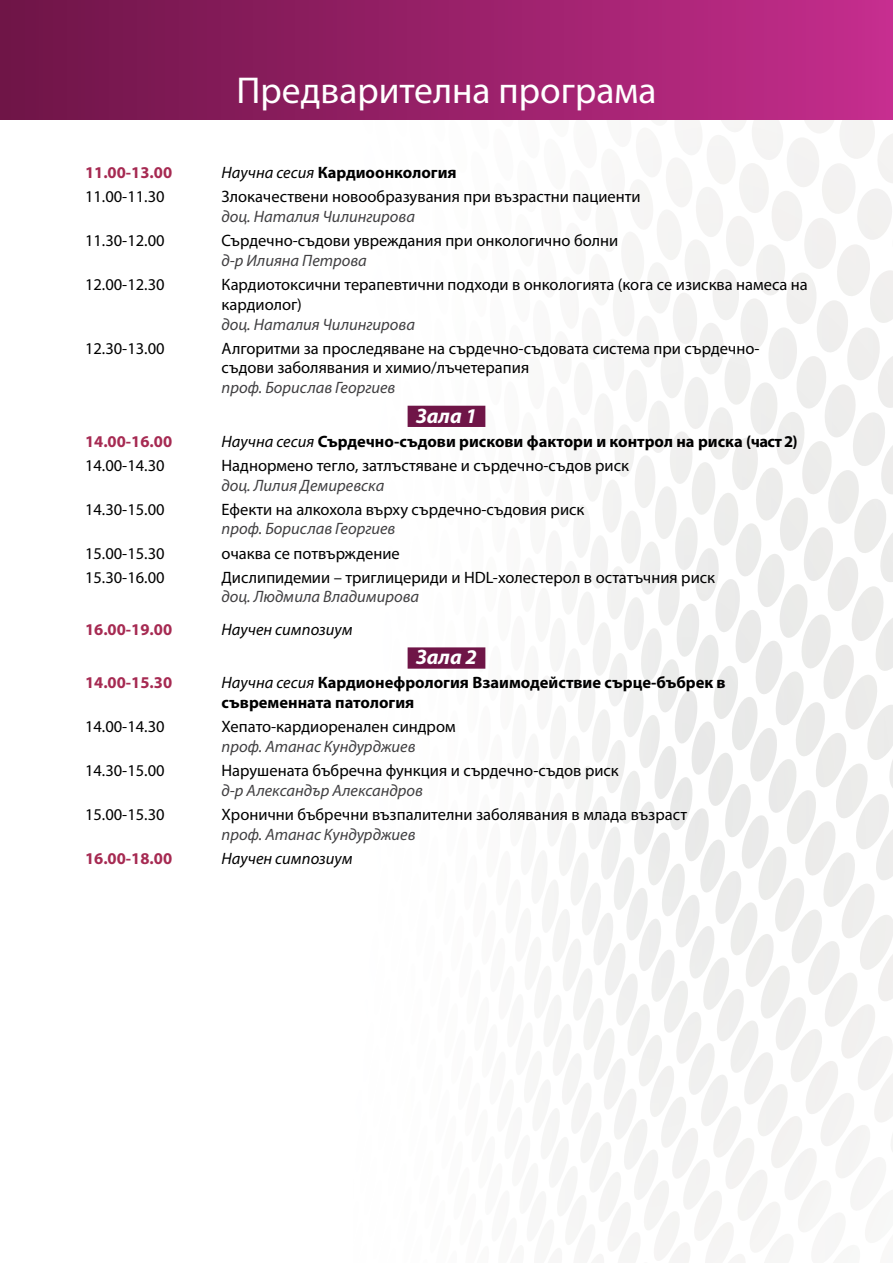
<style>
.page{position:relative;width:893px;height:1263px;background:#fff}
.page>*{position:absolute;margin:0;border:0;box-sizing:border-box;transform-origin:0 0}
.t1{font:37.5px "Myriad Pro";color:#fff}
.t2{font:italic 700 21px "Myriad Pro";color:#fff}
.t3{font:16.5px/19.8px "Myriad Pro";color:#000}
.t4{font:italic 16.5px "Myriad Pro";color:#414042}
.t5{font:700 16.5px/19.8px "Myriad Pro";color:#000}
.t6{font:700 16.5px "Myriad Pro";color:#a62a52}
.t7{font:italic 16.5px "Myriad Pro";color:#000}
.s1{font-weight:400;font-style:italic}
</style>
<div class="page">
<div style="left:0;top:119px;width:893px;height:1144px;background:linear-gradient(to right,#fff,#f5f5f5)"></div>
<div style="left:0;top:0;width:893px;height:119px;background:linear-gradient(to right,#6d1446,#c52d8c)"></div>
<div style="left:408px;top:406px;width:77px;height:21px;background:#6f1547"></div>
<div style="left:408px;top:647px;width:77px;height:22px;background:#6f1547"></div>
<h1 class="t1" style="left:237px;top:67px;width:421px">Предварителна програма</h1>
<p class="t6" style="left:85px;top:162px;width:89px">11.00-13.00</p>
<p class="t5" style="left:222px;top:162px;width:237px"><span class="s1">Научна сесия</span> Кардиоонкология</p>
<p class="t3" style="left:85px;top:187px;width:81px">11.00-11.30</p>
<p class="t3" style="left:222px;top:187px;width:421px">Злокачествени новообразувания при възрастни пациенти</p>
<p class="t4" style="left:222px;top:206px;width:195px">доц. Наталия Чилингирова</p>
<p class="t3" style="left:85px;top:230px;width:81px">11.30-12.00</p>
<p class="t3" style="left:222px;top:230px;width:398px">Сърдечно-съдови увреждания при онкологично болни</p>
<p class="t4" style="left:222px;top:250px;width:147px">д-р Илияна Петрова</p>
<p class="t3" style="left:85px;top:274px;width:81px">12.00-12.30</p>
<p class="t3" style="left:222px;top:274px;width:588px">Кардиотоксични терапевтични подходи в онкологията (кога се изисква намеса на кардиолог)</p>
<p class="t4" style="left:222px;top:314px;width:195px">доц. Наталия Чилингирова</p>
<p class="t3" style="left:85px;top:338px;width:81px">12.30-13.00</p>
<p class="t3" style="left:222px;top:338px;width:539px">Алгоритми за проследяване на сърдечно-съдовата система при сърдечно&shy;съдови заболявания и химио/лъчетерапия</p>
<p class="t4" style="left:222px;top:378px;width:175px">проф. Борислав Георгиев</p>
<p class="t2" style="left:416px;top:402px;width:62px">Зала 1</p>
<p class="t6" style="left:85px;top:430px;width:89px">14.00-16.00</p>
<p class="t5" style="left:222px;top:431px;width:578px"><span class="s1">Научна сесия</span> Сърдечно-съдови рискови фактори и контрол на риска (част 2)</p>
<p class="t3" style="left:85px;top:455px;width:81px">14.00-14.30</p>
<p class="t3" style="left:222px;top:455px;width:409px">Наднормено тегло, затлъстяване и сърдечно-съдов риск</p>
<p class="t4" style="left:222px;top:475px;width:164px">доц. Лилия Демиревска</p>
<p class="t3" style="left:85px;top:499px;width:81px">14.30-15.00</p>
<p class="t3" style="left:222px;top:499px;width:364px">Ефекти на алкохола върху сърдечно-съдовия риск</p>
<p class="t4" style="left:222px;top:519px;width:175px">проф. Борислав Георгиев</p>
<p class="t3" style="left:85px;top:543px;width:81px">15.00-15.30</p>
<p class="t3" style="left:222px;top:543px;width:180px">очаква се потвърждение</p>
<p class="t3" style="left:85px;top:567px;width:81px">15.30-16.00</p>
<p class="t3" style="left:222px;top:567px;width:495px">Дислипидемии – триглицериди и HDL-холестерол в остатъчния риск</p>
<p class="t4" style="left:222px;top:587px;width:199px">доц. Людмила Владимирова</p>
<p class="t6" style="left:85px;top:619px;width:89px">16.00-19.00</p>
<p class="t7" style="left:222px;top:619px;width:133px">Научен симпозиум</p>
<p class="t2" style="left:416px;top:644px;width:62px">Зала 2</p>
<p class="t6" style="left:85px;top:672px;width:89px">14.00-15.30</p>
<p class="t5" style="left:222px;top:672px;width:506px"><span class="s1">Научна сесия</span> Кардионефрология Взаимодействие сърце-бъбрек в съвременната патология</p>
<p class="t3" style="left:85px;top:717px;width:81px">14.00-14.30</p>
<p class="t3" style="left:222px;top:717px;width:236px">Хепато-кардиоренален синдром</p>
<p class="t4" style="left:222px;top:736px;width:195px">проф. Атанас Кундурджиев</p>
<p class="t3" style="left:85px;top:760px;width:81px">14.30-15.00</p>
<p class="t3" style="left:222px;top:760px;width:399px">Нарушената бъбречна функция и сърдечно-съдов риск</p>
<p class="t4" style="left:222px;top:780px;width:203px">д-р Александър Александров</p>
<p class="t3" style="left:85px;top:804px;width:81px">15.00-15.30</p>
<p class="t3" style="left:222px;top:804px;width:467px">Хронични бъбречни възпалителни заболявания в млада възраст</p>
<p class="t4" style="left:222px;top:824px;width:195px">проф. Атанас Кундурджиев</p>
<p class="t6" style="left:85px;top:847px;width:89px">16.00-18.00</p>
<p class="t7" style="left:222px;top:848px;width:133px">Научен симпозиум</p>
</div>
